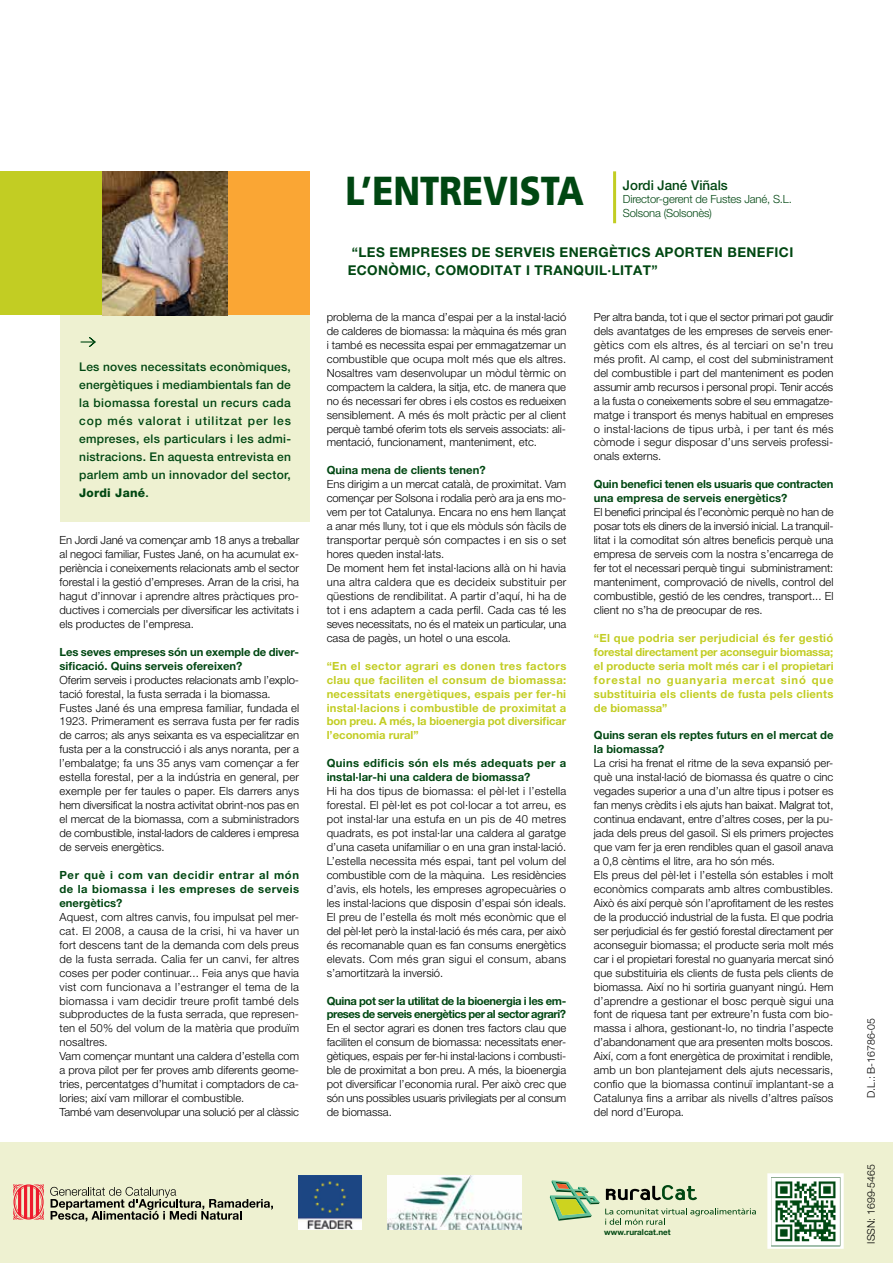
<style>
.page{position:relative;width:893px;height:1263px;background:#fff}
.page>*{position:absolute;margin:0;border:0;box-sizing:border-box;transform-origin:0 0}
.t1{font:900 40.5px "Frutiger";color:#004712;scale:.85 1}
.t2{font:700 13.5px "Helvetica Neue LT Pro";letter-spacing:.03em;color:#004712}
.t3{font:500 13.5px "Helvetica Neue";color:#004712}
.t4{font:500 12px/18px "Helvetica Neue";letter-spacing:.025em;color:#004712;text-align:justify}
.t5{font:300 11.25px/14px "Helvetica Neue";color:#000;text-align:justify}
.t6{font:700 11.25px/14px "Helvetica Neue LT Pro";color:#c2cd23;text-align:justify}
.t7{font:700 11.25px/14px "Helvetica Neue LT Pro";color:#004712}
.t8{font:700 11.25px/14px "Helvetica Neue LT Pro";letter-spacing:-.045em;color:#004712}
.t9{font:700 11.25px/14px "Helvetica Neue LT Pro";letter-spacing:.03em;color:#004712}
.t10{font:300 11.25px/13.5px "Helvetica Neue";letter-spacing:-.015em;color:#004712}
.t11{font:300 10.5px "Helvetica Neue";color:#000}
.t12{font:700 8.1px "Helvetica Neue LT Pro";color:#004712}
.s1{font-weight:800}
</style>
<div class="page">
<div style="left:60px;top:302px;width:249px;height:220px;background:#eef1d1"></div>
<svg style="left:80px;top:337px;width:16px;height:10px"></svg>
<div style="left:222px;top:171px;width:87px;height:144px;background:#faa634"></div>
<div style="left:0;top:171px;width:106px;height:144px;background:#c2cd23"></div>
<hr style="left:613px;top:171px;width:3px;height:52px;background:#c2cd23">
<img style="left:102px;top:171px;width:125px;height:144px">
<div style="left:0;top:1142px;width:893px;height:121px;background:#eef1d1"></div>
<img style="left:770px;top:1176px;width:71px;height:70px">
<div style="left:767px;top:1173px;width:77px;height:76px;border:2px solid #fff"></div>
<svg style="left:550px;top:1180px;width:206px;height:45px"></svg>
<svg style="left:13px;top:1184px;width:31px;height:36px"></svg>
<svg style="left:50px;top:1187px;width:223px;height:34px"></svg>
<img style="left:299px;top:1175px;width:62px;height:54px">
<img style="left:387px;top:1175px;width:134px;height:55px">
<p class="t4" style="left:79px;top:357px;width:213px">Les noves necessitats econòmiques, energètiques i mediambientals fan de la biomassa forestal un recurs cada cop més valorat i utilitzat per les empreses, els particulars i les admi&shy;nistracions. En aquesta entrevista en parlem amb un innovador del sector, <span class="s1">Jordi Jané</span>.</p>
<p class="t5" style="left:60px;top:533px;width:241px">En Jordi Jané va començar amb 18 anys a treballar al negoci familiar, Fustes Jané, on ha acumulat ex&shy;periència i coneixements relacionats amb el sector forestal i la gestió d’empreses. Arran de la crisi, ha hagut d’innovar i aprendre altres pràctiques pro&shy;ductives i comercials per diversificar les activitats i els productes de l'empresa.</p>
<p class="t7" style="left:60px;top:644px;width:241px">Les seves empreses són un exemple de diver&shy;sificació. Quins serveis ofereixen?</p>
<p class="t5" style="left:60px;top:672px;width:241px;text-align:left">Oferim serveis i productes relacionats amb l’explo&shy;tació forestal, la fusta serrada i la biomassa.<br>Fustes Jané és una empresa familiar, fundada el 1923. Primerament es serrava fusta per fer radis de carros; als anys seixanta es va especialitzar en fusta per a la construcció i als anys noranta, per a l’embalatge; fa uns 35 anys vam començar a fer estella forestal, per a la indústria en general, per exemple per fer taules o paper. Els darrers anys hem diversificat la nostra activitat obrint-nos pas en el mercat de la biomassa, com a subministradors de combustible, instal·ladors de calderes i empresa de serveis energètics.</p>
<p class="t7" style="left:60px;top:868px;width:241px;text-align:justify">Per què i com van decidir entrar al món de la biomassa i les empreses de serveis energètics?</p>
<p class="t5" style="left:60px;top:909px;width:241px;text-align:left">Aquest, com altres canvis, fou impulsat pel mer&shy;cat. El 2008, a causa de la crisi, hi va haver un fort descens tant de la demanda com dels preus de la fusta serrada. Calia fer un canvi, fer altres coses per poder continuar... Feia anys que havia vist com funcionava a l’estranger el tema de la biomassa i vam decidir treure profit també dels subproductes de la fusta serrada, que represen&shy;ten el 50% del volum de la matèria que produïm nosaltres.<br>Vam començar muntant una caldera d’estella com a prova pilot per fer proves amb diferents geome&shy;tries, percentatges d’humitat i comptadors de ca&shy;lories; així vam millorar el combustible.<br>També vam desenvolupar una solució per al clàssic</p>
<h1 class="t1" style="left:346px;top:166px;width:282px">L’ENTREVISTA</h1>
<p class="t3" style="left:623px;top:177px;width:106px">Jordi Jané Viñals</p>
<p class="t10" style="left:623px;top:192px;width:170px">Director-gerent de Fustes Jané, S.L.<br>Solsona (Solsonès)</p>
<p class="t2" style="left:352px;top:243px;width:49px">“Les empreses</p>
<p class="t2" style="left:472px;top:243px;width:34px">de serveis</p>
<p class="t2" style="left:559px;top:243px;width:11px">energ</p>
<p class="t2" style="left:609px;top:243px;width:19px">ètics</p>
<p class="t2" style="left:655px;top:243px;width:11px">aporten</p>
<p class="t2" style="left:727px;top:243px;width:9px">benefici</p>
<p class="t2" style="left:348px;top:261px;width:11px">econ</p>
<p class="t2" style="left:389px;top:261px;width:21px">òmic</p>
<p class="t2" style="left:427px;top:261px;width:19px">, comoditat</p>
<p class="t2" style="left:526px;top:261px;width:20px">i tranq</p>
<p class="t2" style="left:584px;top:261px;width:37px">uil·litat</p>
<p class="t2" style="left:651px;top:261px;width:8px">”</p>
<p class="t5" style="left:327px;top:310px;width:241px">problema de la manca d’espai per a la instal·lació de calderes de biomassa: la màquina és més gran i també es necessita espai per emmagatzemar un combustible que ocupa molt més que els altres.<br>Nosaltres vam desenvolupar un mòdul tèrmic on compactem la caldera, la sitja, etc. de manera que no és necessari fer obres i els costos es redueixen sensiblement. A més és molt pràctic per al client perquè també oferim tots els serveis associats: ali&shy;mentació, funcionament, manteniment, etc.</p>
<p class="t7" style="left:327px;top:463px;width:160px">Quina mena de clients tenen?</p>
<p class="t5" style="left:327px;top:477px;width:241px;text-align:left">Ens dirigim a un mercat català, de proximitat. Vam començar per Solsona i rodalia però ara ja ens mo&shy;vem per tot Catalunya. Encara no ens hem llançat a anar més lluny, tot i que els mòduls són fàcils de transportar perquè són compactes i en sis o set hores queden instal·lats.<br>De moment hem fet instal·lacions allà on hi havia una altra caldera que es decideix substituir per qüestions de rendibilitat. A partir d’aquí, hi ha de tot i ens adaptem a cada perfil. Cada cas té les seves necessitats, no és el mateix un particular, una casa de pagès, un hotel o una escola.</p>
<p class="t6" style="left:327px;top:658px;width:241px">“En el sector agrari es donen tres factors clau que faciliten el consum de biomassa: necessitats energètiques, espais per fer-hi instal·lacions i combustible de proximitat a bon preu. A més, la bioenergia pot diversificar l’economia rural”</p>
<p class="t9" style="left:327px;top:756px;width:241px">Quins edificis són els més adequats per a instal·lar-hi una caldera de biomassa?</p>
<p class="t5" style="left:327px;top:784px;width:241px">Hi ha dos tipus de biomassa: el pèl·let i l’estella forestal. El pèl·let es pot col·locar a tot arreu, es pot instal·lar una estufa en un pis de 40 metres quadrats, es pot instal·lar una caldera al garatge d’una caseta unifamiliar o en una gran instal·lació.<br>L’estella necessita més espai, tant pel volum del combustible com de la màquina. Les residències d’avis, els hotels, les empreses agropecuàries o les instal·lacions que disposin d’espai són ideals.<br>El preu de l’estella és molt més econòmic que el del pèl·let però la instal·lació és més cara, per això és recomanable quan es fan consums energètics elevats. Com més gran sigui el consum, abans s’amortitzarà la inversió.</p>
<p class="t8" style="left:327px;top:993px;width:241px">Quina pot ser la utilitat de la bioenergia i les em&shy;preses de serveis energètics per al sector agrari?</p>
<p class="t5" style="left:327px;top:1021px;width:241px">En el sector agrari es donen tres factors clau que faciliten el consum de biomassa: necessitats ener&shy;gètiques, espais per fer-hi instal·lacions i combusti&shy;ble de proximitat a bon preu. A més, la bioenergia pot diversificar l’economia rural. Per això crec que són uns possibles usuaris privilegiats per al consum de biomassa.</p>
<p class="t5" style="left:594px;top:310px;width:241px">Per altra banda, tot i que el sector primari pot gaudir dels avantatges de les empreses de serveis ener&shy;gètics com els altres, és al terciari on se'n treu més profit. Al camp, el cost del subministrament del combustible i part del manteniment es poden assumir amb recursos i personal propi. Tenir accés a la fusta o coneixements sobre el seu emmagatze&shy;matge i transport és menys habitual en empreses o instal·lacions de tipus urbà, i per tant és més còmode i segur disposar d’uns serveis professi&shy;onals externs.</p>
<p class="t7" style="left:594px;top:477px;width:241px">Quin benefici tenen els usuaris que contracten una empresa de serveis energètics?</p>
<p class="t5" style="left:594px;top:505px;width:241px;text-align:left">El benefici principal és l’econòmic perquè no han de posar tots els diners de la inversió inicial. La tranquil· litat i la comoditat són altres beneficis perquè una empresa de serveis com la nostra s’encarrega de fer tot el necessari perquè tingui subministrament: manteniment, comprovació de nivells, control del combustible, gestió de les cendres, transport... El client no s’ha de preocupar de res.</p>
<p class="t6" style="left:594px;top:630px;width:241px">“El que podria ser perjudicial és fer gestió forestal directament per aconseguir biomassa; el producte seria molt més car i el propietari forestal no guanyaria mercat sinó que substituiria els clients de fusta pels clients de biomassa”</p>
<p class="t7" style="left:594px;top:728px;width:241px">Quins seran els reptes futurs en el mercat de la biomassa?</p>
<p class="t5" style="left:594px;top:756px;width:241px;text-align:left">La crisi ha frenat el ritme de la seva expansió per&shy;què una instal·lació de biomassa és quatre o cinc vegades superior a una d’un altre tipus i potser es fan menys crèdits i els ajuts han baixat. Malgrat tot, continua endavant, entre d’altres coses, per la pu&shy;jada dels preus del gasoil. Si els primers projectes que vam fer ja eren rendibles quan el gasoil anava a 0,8 cèntims el litre, ara ho són més.<br>Els preus del pèl·let i l’estella són estables i molt econòmics comparats amb altres combustibles.<br>Això és així perquè són l’aprofitament de les restes de la producció industrial de la fusta. El que podria ser perjudicial és fer gestió forestal directament per aconseguir biomassa; el producte seria molt més car i el propietari forestal no guanyaria mercat sinó que substituiria els clients de fusta pels clients de biomassa. Així no hi sortiria guanyant ningú. Hem d’aprendre a gestionar el bosc perquè sigui una font de riquesa tant per extreure’n fusta com bio&shy;massa i alhora, gestionant-lo, no tindria l’aspecte d’abandonament que ara presenten molts boscos.<br>Així, com a font energètica de proximitat i rendible, amb un bon plantejament dels ajuts necessaris, confio que la biomassa continuï implantant-se a Catalunya fins a arribar als nivells d’altres països del nord d’Europa.</p>
<p class="t12" style="left:604px;top:1227px;width:68px">www.ruralcat.net</p>
<p class="t11" style="left:865px;top:1098px;width:82px;rotate:-90deg">D.L.: B-16786-05</p>
<p class="t11" style="left:865px;top:1244px;width:81px;rotate:-90deg">ISSN: 1699-5465</p>
</div>
